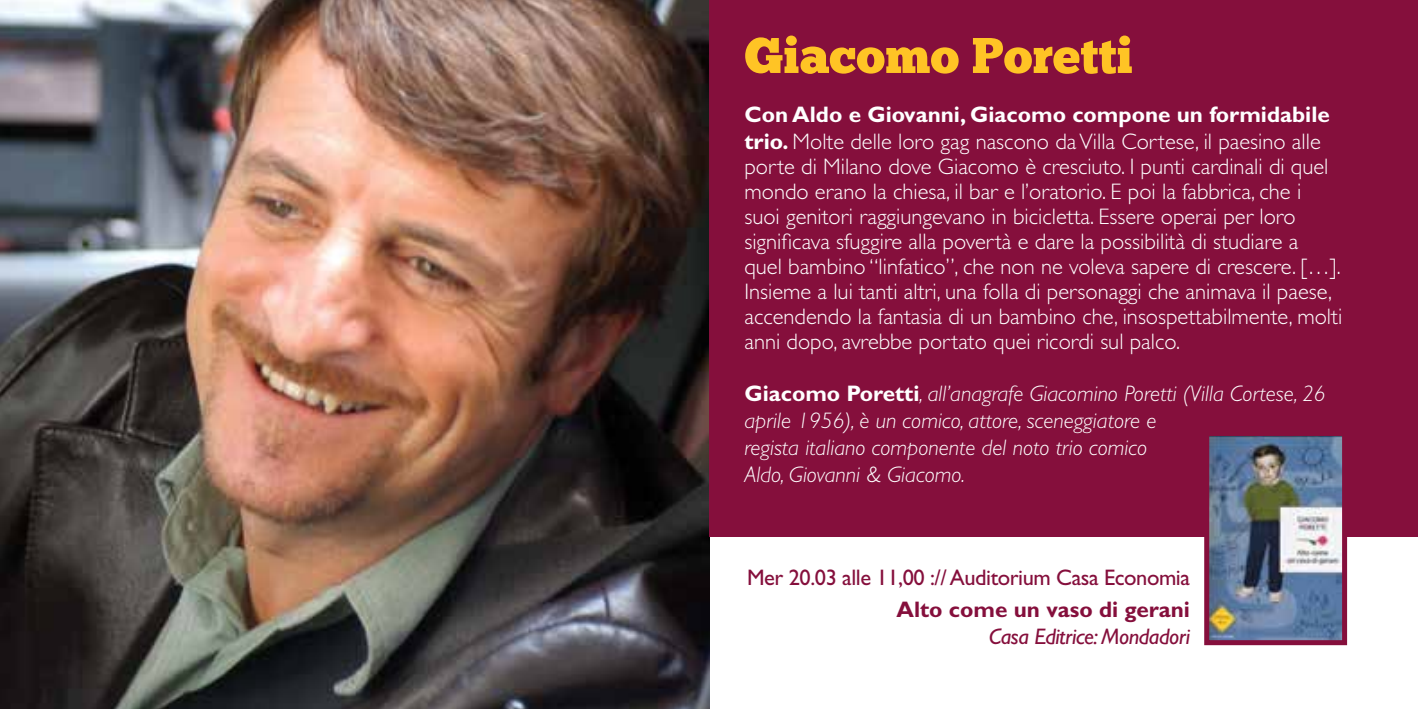
<style>
.page{position:relative;width:1418px;height:709px;background:#fff}
.page>*{position:absolute;margin:0;border:0;box-sizing:border-box;transform-origin:0 0}
.t1{font:50px "Chunk Five";color:#ffc425}
.t2{font:300 22.5px/25.2px "Gill Sans Std";color:#fff}
.t3{font:italic 300 22.5px/27px "Gill Sans Std";color:#fff}
.t4{font:22.5px "Gill Sans Std";letter-spacing:-.02em;color:#850f3c}
.t5{font:700 22.5px "Gill Sans Std";color:#850f3c}
.t6{font:italic 22.5px "Gill Sans Std";letter-spacing:-.02em;color:#850f3c}
.s1{font-weight:700}
.s2{font-weight:700;font-style:normal}
</style>
<div class="page">
<img style="left:0;top:0;width:709px;height:709px">
<div style="left:709px;top:0;width:708px;height:536px;background:#850f3c"></div>
<img style="left:1201px;top:436px;width:148px;height:210px">
<h1 class="t1" style="left:744px;top:26px;width:390px">Giacomo Poretti</h1>
<p class="t2" style="left:744px;top:102px;width:599px"><span class="s1">Con Aldo e Giovanni, Giacomo compone un formidabile trio.</span> Molte delle loro gag nascono da Villa Cortese, il paesino alle porte di Milano dove Giacomo è cresciuto. I punti cardinali di quel mondo erano la chiesa, il bar e l’oratorio. E poi la fabbrica, che i suoi genitori raggiungevano in bicicletta. Essere operai per loro significava sfuggire alla povertà e dare la possibilità di studiare a<br>quel bambino “linfatico”, che non ne voleva sapere di crescere. […].<br>Insieme a lui tanti altri, una folla di personaggi che animava il paese, accendendo la fantasia di un bambino che, insospettabilmente, molti anni dopo, avrebbe portato quei ricordi sul palco.</p>
<p class="t3" style="left:744px;top:380px;width:582px"><span class="s2">Giacomo Poretti</span>, all’anagrafe Giacomino Poretti (Villa Cortese, 26 aprile 1956), è un comico, attore, sceneggiatore e<br>regista italiano componente del noto trio comico<br>Aldo, Giovanni &amp; Giacomo.</p>
<p class="t4" style="left:747px;top:564px;width:444px">Mer 20.03 alle 11,00 :// Auditorium Casa Economia</p>
<p class="t5" style="left:896px;top:596px;width:295px">Alto come un vaso di gerani</p>
<p class="t6" style="left:988px;top:624px;width:203px">Casa Editrice: Mondadori</p>
</div>
